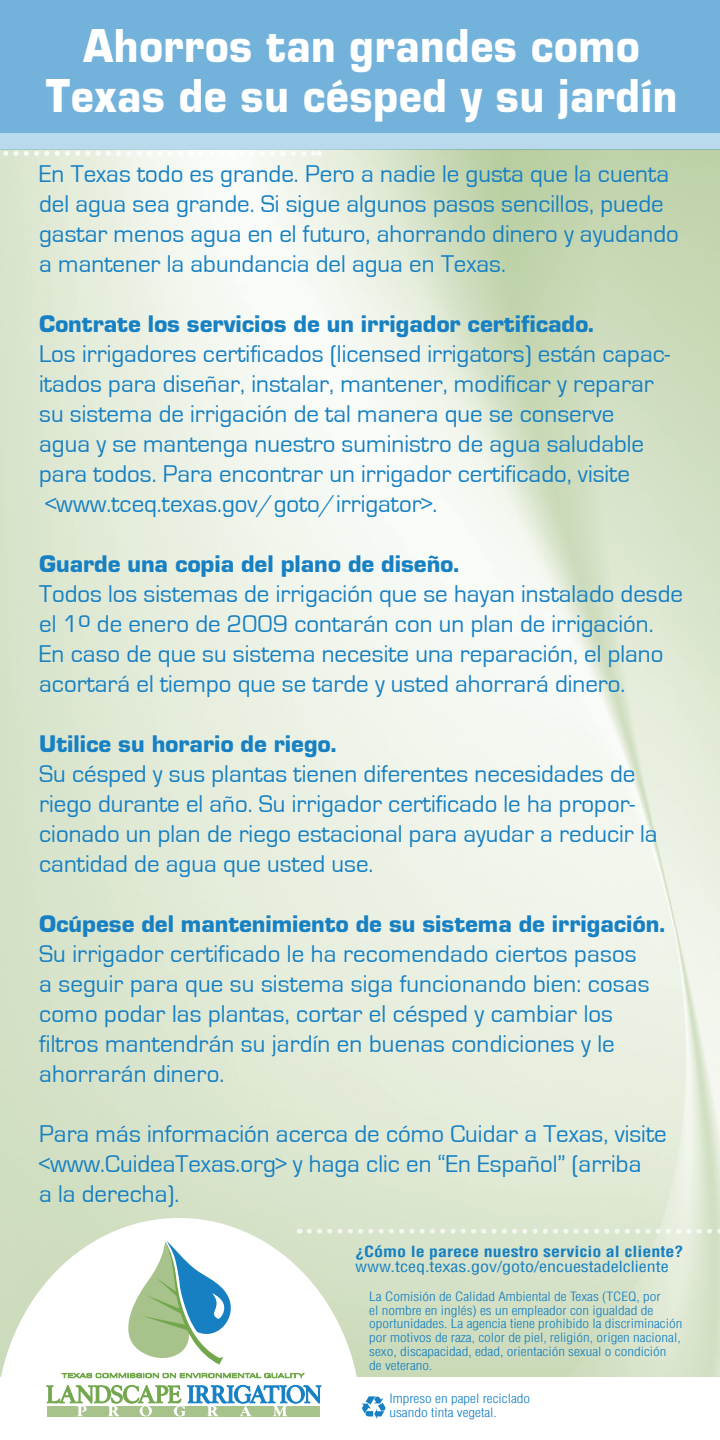
<style>
.page{position:relative;width:720px;height:1440px;background:#fff}
.page>*{position:absolute;margin:0;border:0;box-sizing:border-box;transform-origin:0 0}
.t1{font:49.5px/50px "Eurostile Black DTC";letter-spacing:.015em;color:#fff;text-align:center;scale:.91 1}
.Body{font:25px/30px "Eurostile";color:#1680c3}
.t2{font:25px "Eurostile Black DTC";color:#1680c3}
.Body-2{font:condensed 15px/15px "Helvetica";color:#1680c3;scale:1.2 1}
.Body-3{font:300 condensed 12.5px/13.8px "Helvetica";color:#1680c3;scale:1.2 1}
.s1{font-weight:700}
</style>
<div class="page">
<div style="left:0;top:0;width:720px;height:133px;background:#73b2db"></div>
<div style="left:0;top:133px;width:720px;height:17px;background:#b9d9ed"></div>
<svg style="left:0;top:1218px;width:361px;height:199px"></svg>
<svg style="left:46px;top:1384px;width:275px;height:32px"></svg>
<svg style="left:62px;top:1373px;width:242px;height:5px"></svg>
<svg style="left:115px;top:1241px;width:128px;height:124px"></svg>
<img style="left:361px;top:1396px;width:24px;height:23px">
<svg style="left:309px;top:1229px;width:411px;height:5px"></svg>
<svg style="left:0;top:151px;width:320px;height:5px"></svg>
<h1 class="t1" style="left:46px;top:21px;width:695px">Ahorros tan grandes como<br>Texas de su césped y su jardín</h1>
<p class="Body" style="left:39px;top:159px;width:641px">En Texas todo es grande. Pero a nadie le gusta que la cuenta del agua sea grande. Si sigue algunos pasos sencillos, puede gastar menos agua en el futuro, ahorrando dinero y ayudando a mantener la abundancia del agua en Texas.</p>
<h2 class="t2" style="left:39px;top:310px;width:556px">Contrate los servicios de un irrigador certificado.</h2>
<p class="Body" style="left:39px;top:339px;width:632px">Los irrigadores certificados (licensed irrigators) están capac&shy;itados para diseñar, instalar, mantener, modificar y reparar su sistema de irrigación de tal manera que se conserve agua y se mantenga nuestro suministro de agua saludable para todos. Para encontrar un irrigador certificado, visite &lt;www.tceq.texas.gov/goto/irrigator&gt;.</p>
<h2 class="t2" style="left:39px;top:550px;width:421px">Guarde una copia del plano de diseño.</h2>
<p class="Body" style="left:39px;top:579px;width:645px">Todos los sistemas de irrigación que se hayan instalado desde el 1o de enero de 2009 contarán con un plan de irrigación.<br>En caso de que su sistema necesite una reparación, el plano acortará el tiempo que se tarde y usted ahorrará dinero.</p>
<h2 class="t2" style="left:39px;top:730px;width:299px">Utilice su horario de riego.</h2>
<p class="Body" style="left:39px;top:759px;width:620px">Su césped y sus plantas tienen diferentes necesidades de riego durante el año. Su irrigador certificado le ha propor&shy;cionado un plan de riego estacional para ayudar a reducir la cantidad de agua que usted use.</p>
<h2 class="t2" style="left:39px;top:910px;width:627px">Ocúpese del mantenimiento de su sistema de irrigación.</h2>
<p class="Body" style="left:39px;top:939px;width:612px">Su irrigador certificado le ha recomendado ciertos pasos a seguir para que su sistema siga funcionando bien: cosas como podar las plantas, cortar el césped y cambiar los filtros mantendrán su jardín en buenas condiciones y le ahorrarán dinero.</p>
<p class="Body" style="left:39px;top:1119px;width:629px">Para más información acerca de cómo Cuidar a Texas, visite &lt;www.CuideaTexas.org&gt; y haga clic en “En Español” (arriba<br>a la derecha).</p>
<p class="Body-2" style="left:355px;top:1243px;width:275px"><span class="s1">¿Cómo le parece nuestro servicio al cliente? </span>www.tceq.texas.gov/goto/encuestadelcliente</p>
<p class="Body-3" style="left:369px;top:1289px;width:262px">La Comisión de Calidad Ambiental de Texas (TCEQ, por<br>el nombre en inglés) es un empleador con igualdad de oportunidades. La agencia tiene prohibido la discriminación por motivos de raza, color de piel, religión, origen nacional, sexo, discapacidad, edad, orientación sexual o condición<br>de veterano.</p>
<p class="Body-3" style="left:389px;top:1392px;width:119px">Impreso en papel reciclado usando tinta vegetal.</p>
</div>
